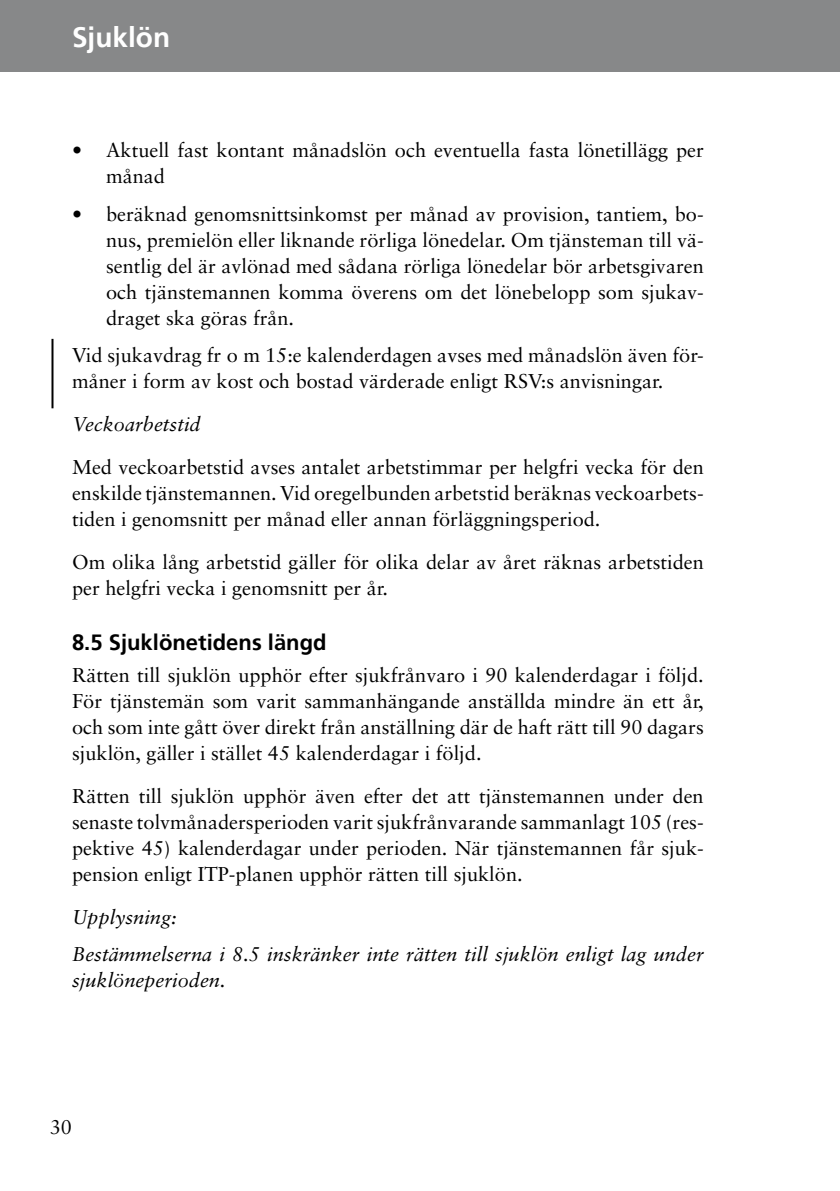
<style>
.page{position:relative;width:840px;height:1191px;background:#fff}
.page>*{position:absolute;margin:0;border:0;box-sizing:border-box;transform-origin:0 0}
.t1{font:700 28px "Frutiger";color:#fff}
.t2{font:700 22px "Frutiger";color:#000}
.t3{font:20px/26px "Sabon";color:#000;text-align:justify}
.t4{font:italic 20px/37.4px "Sabon";color:#000}
</style>
<div class="page">
<div style="left:0;top:0;width:839px;height:72px;background:#878889"></div>
<hr style="left:51px;top:339px;width:2px;height:69px;background:#000">
<h1 class="t1" style="left:72px;top:20px;width:100px">Sjuklön</h1>
<p class="t3" style="left:106px;top:137px;width:599px">Aktuell fast kontant månadslön och eventuella fasta lönetillägg per månad</p>
<p class="t3" style="left:106px;top:200px;width:599px">beräknad genomsnittsinkomst per månad av provision, tantiem, bo&shy;nus, premielön eller liknande rörliga lönedelar. Om tjänsteman till vä&shy;sentlig del är avlönad med sådana rörliga lönedelar bör arbets-givaren och tjänstemannen komma överens om det lönebelopp som sjukav&shy;draget ska göras från.</p>
<p class="t3" style="left:72px;top:342px;width:631px">Vid sjukavdrag fr o m 15 :e kalenderdagen avses med månadslön även för&shy;måner i form av kost och bostad värderade enligt RSV:s anvisningar.</p>
<p class="t4" style="left:72px;top:405px;width:130px">Veckoarbetstid</p>
<p class="t3" style="left:72px;top:454px;width:633px">Med veckoarbetstid avses antalet arbetstimmar per helgfri vecka för den enskilde tjänstemannen. Vid oregelbunden arbetstid beräknas vecko-arbets&shy;tiden i genomsnitt per månad eller annan förläggningsperiod.</p>
<p class="t3" style="left:72px;top:549px;width:633px">Om olika lång arbetstid gäller för olika delar av året räknas arbetstiden per helgfri vecka i genomsnitt per år.</p>
<p class="t2" style="left:72px;top:629px;width:256px">8.5 Sjuklönetidens längd</p>
<p class="t3" style="left:72px;top:661px;width:633px">Rätten till sjuklön upphör efter sjukfrånvaro i 90 kalenderdagar i följd.<br>För tjänstemän som varit sammanhängande anställda mindre än ett år, och som inte gått över direkt från anställning där de haft rätt till 90 dagars sjuklön, gäller i stället 45 kalenderdagar i följd.</p>
<p class="t3" style="left:72px;top:782px;width:632px">Rätten till sjuklön upphör även efter det att tjänstemannen under den senaste tolvmånadersperioden varit sjukfrånvarande sammanlagt 1 05 (res&shy;pektive 45 ) kalenderdagar under perioden. När tjänstemannen får sjuk&shy;pension enligt ITP-planen upphör rätten till sjuklön.</p>
<p class="t4" style="left:72px;top:898px;width:632px">Upplysning:<br>Bestämmelserna i 8.5 inskränker inte rätten till sjuklön enligt lag under</p>
<p class="t4" style="left:72px;top:961px;width:155px">sjuklöneperioden.</p>
<p class="t3" style="left:72px;top:137px;width:11px">•</p>
<p class="t3" style="left:72px;top:200px;width:11px">•</p>
<p class="t3" style="left:50px;top:1114px;width:24px">30</p>
</div>
